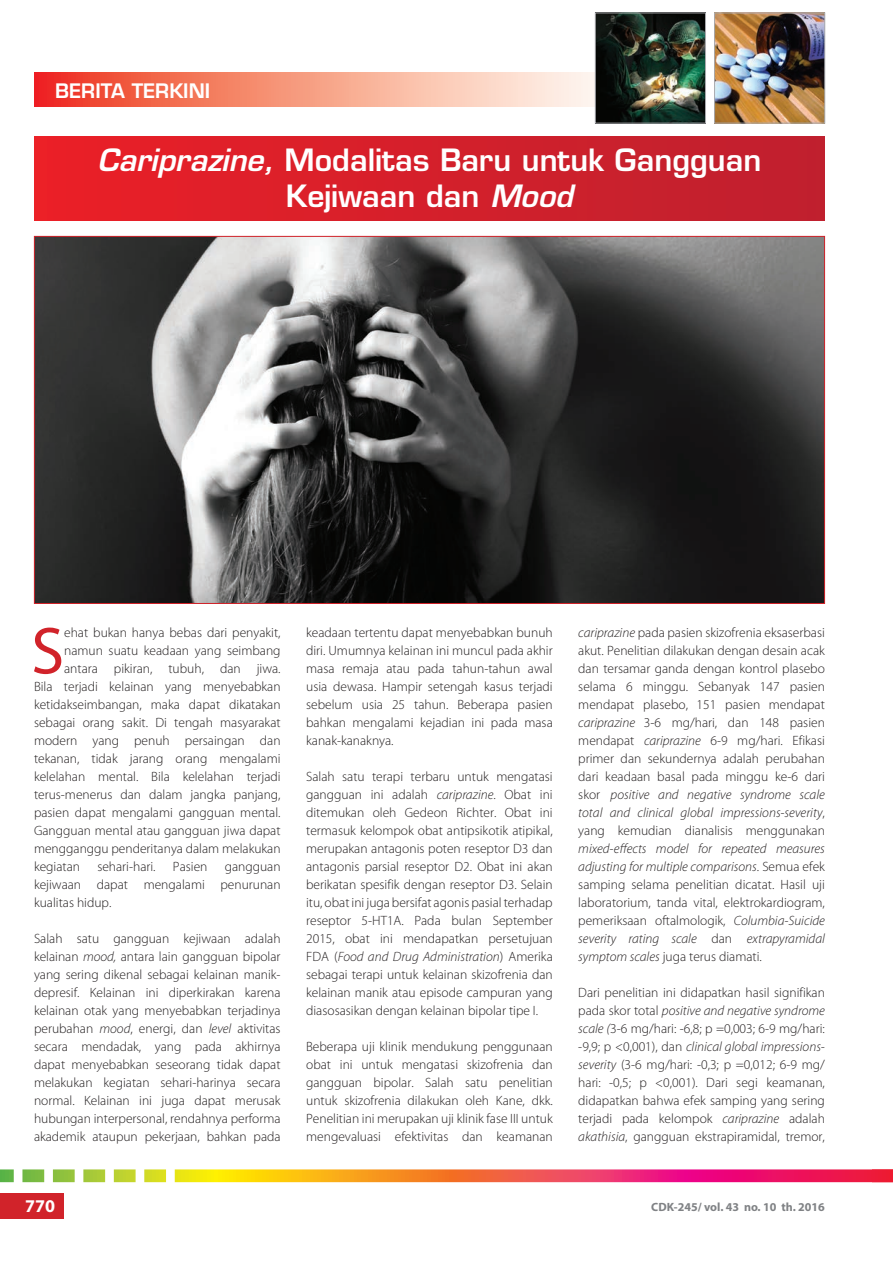
<style>
.page{position:relative;width:893px;height:1263px;background:#fff}
.page>*{position:absolute;margin:0;border:0;box-sizing:border-box;transform-origin:0 0}
.t1{font:66.9px "Myriad Pro";color:#d1232a}
.t2{font:600 30px/36px "Eurostile LT Std";color:#fff;text-align:center}
.t3{font:600 19.5px "Eurostile LT Std";color:#fff}
.t4{font:700 18px "Myriad Pro";color:#fff}
.t5{font:300 13.5px/18px "Myriad Pro";color:#231f20;text-align:justify}
.t6{font:700 12px "Myriad Pro";color:#808285}
.s1{font-style:italic}
</style>
<div class="page">
<div style="left:0;top:1193px;width:64px;height:25px;background:#d1232a"></div>
<svg style="left:0;top:1169px;width:893px;height:13px"></svg>
<svg style="left:34px;top:72px;width:561px;height:35px"></svg>
<img style="left:597px;top:15px;width:107px;height:106px">
<div style="left:595px;top:13px;width:111px;height:110px;border:1px solid #a8a9ad"></div>
<img style="left:716px;top:15px;width:107px;height:106px">
<div style="left:714px;top:13px;width:111px;height:110px;border:1px solid #a8a9ad"></div>
<div style="left:34px;top:136px;width:791px;height:85px;background:linear-gradient(to right,#eb1f27,#be202f)"></div>
<img style="left:36px;top:238px;width:787px;height:364px">
<h3 class="t3" style="left:55px;top:79px;width:156px">BERITA TERKINI</h3>
<h2 class="t2" style="left:98px;top:142px;width:665px"><span class="s1">Cariprazine,</span> Modalitas Baru untuk Gangguan<br>Kejiwaan dan <span class="s1">Mood</span></h2>
<h1 class="t1" style="left:31px;top:610px;width:34px">S</h1>
<p class="t5" style="left:64px;top:624px;width:218px">ehat bukan hanya bebas dari penyakit,</p>
<p class="t5" style="left:64px;top:642px;width:218px">namun suatu keadaan yang seimbang</p>
<p class="t5" style="left:64px;top:660px;width:218px">antara pikiran, tubuh, dan jiwa.</p>
<p class="t5" style="left:34px;top:678px;width:248px">Bila terjadi kelainan yang menyebabkan</p>
<p class="t5" style="left:34px;top:696px;width:248px">ketidakseimbangan, maka dapat dikatakan</p>
<p class="t5" style="left:34px;top:714px;width:248px">sebagai orang sakit. Di tengah masyarakat</p>
<p class="t5" style="left:34px;top:732px;width:248px">modern yang penuh persaingan dan</p>
<p class="t5" style="left:34px;top:750px;width:248px">tekanan, tidak jarang orang mengalami</p>
<p class="t5" style="left:34px;top:768px;width:248px">kelelahan mental. Bila kelelahan terjadi</p>
<p class="t5" style="left:34px;top:786px;width:248px">terus-menerus dan dalam jangka panjang,</p>
<p class="t5" style="left:34px;top:804px;width:248px">pasien dapat mengalami gangguan mental.</p>
<p class="t5" style="left:34px;top:822px;width:248px">Gangguan mental atau gangguan jiwa dapat</p>
<p class="t5" style="left:34px;top:840px;width:248px">mengganggu penderitanya dalam melakukan</p>
<p class="t5" style="left:34px;top:858px;width:48px">kegiatan</p>
<p class="t5" style="left:97px;top:858px;width:60px">sehari-hari.</p>
<p class="t5" style="left:173px;top:858px;width:36px">Pasien</p>
<p class="t5" style="left:34px;top:858px;width:248px;text-indent:191px">gangguan kejiwaan dapat mengalami penurunan kualitas hidup.</p>
<p class="t5" style="left:34px;top:930px;width:248px">Salah satu gangguan kejiwaan adalah kelainan <span class="s1">mood,</span> antara lain gangguan bipolar yang sering dikenal sebagai kelainan manik&shy;depresif. Kelainan ini diperkirakan karena kelainan otak yang menyebabkan terjadinya perubahan <span class="s1">mood</span>, energi, dan <span class="s1">level</span> aktivitas secara mendadak, yang pada akhirnya dapat menyebabkan seseorang tidak dapat melakukan kegiatan sehari-harinya secara normal. Kelainan ini juga dapat merusak hubungan interpersonal, rendahnya performa akademik ataupun pekerjaan, bahkan pada</p>
<p class="t5" style="left:306px;top:624px;width:248px">keadaan tertentu dapat menyebabkan bunuh diri. Umumnya kelainan ini muncul pada akhir masa remaja atau pada tahun-tahun awal usia dewasa. Hampir setengah kasus terjadi sebelum usia 25 tahun. Beberapa pasien bahkan mengalami kejadian ini pada masa kanak-kanaknya.</p>
<p class="t5" style="left:306px;top:768px;width:248px">Salah satu terapi terbaru untuk mengatasi gangguan ini adalah <span class="s1">cariprazine</span>. Obat ini ditemukan oleh Gedeon Richter. Obat ini termasuk kelompok obat antipsikotik atipikal, merupakan antagonis poten reseptor D3 dan antagonis parsial reseptor D2. Obat ini akan berikatan spesifik dengan reseptor D3. Selain itu, obat ini juga bersifat agonis pasial terhadap reseptor 5-HT1A. Pada bulan September 2015, obat ini mendapatkan persetujuan FDA (<span class="s1">Food and Drug Administration</span>) Amerika sebagai terapi untuk kelainan skizofrenia dan kelainan manik atau episode campuran yang diasosasikan dengan kelainan bipolar tipe I.</p>
<p class="t5" style="left:306px;top:1038px;width:248px">Beberapa uji klinik mendukung penggunaan obat ini untuk mengatasi skizofrenia dan gangguan bipolar. Salah satu penelitian untuk skizofrenia dilakukan oleh Kane, dkk.<br>Penelitian ini merupakan uji klinik fase III untuk mengevaluasi efektivitas dan keamanan</p>
<p class="t5" style="left:578px;top:624px;width:248px"><span class="s1">cariprazine</span> pada pasien skizofrenia eksaserbasi akut. Penelitian dilakukan dengan desain acak dan tersamar ganda dengan kontrol plasebo selama 6 minggu. Sebanyak 147 pasien mendapat plasebo, 151 pasien mendapat <span class="s1">cariprazine</span> 3-6 mg/hari, dan 148 pasien mendapat <span class="s1">cariprazine</span> 6-9 mg/hari. Efikasi primer dan sekundernya adalah perubahan dari keadaan basal pada minggu ke-6 dari skor <span class="s1">positive and negative syndrome scale total and clinical global impressions-severity</span>, yang kemudian dianalisis menggunakan</p>
<p class="t5" style="left:578px;top:840px;width:248px"><span class="s1">mixed-effects model for repeated measures adjusting for multiple comparisons</span>. Semua efek samping selama penelitian dicatat. Hasil uji laboratorium, tanda vital, elektrokardiogram, pemeriksaan oftalmologik, <span class="s1">Columbia-Suicide severity rating scale</span> dan <span class="s1">extrapyramidal symptom scales</span> juga terus diamati.</p>
<p class="t5" style="left:578px;top:984px;width:248px">Dari penelitian ini didapatkan hasil signifikan pada skor total <span class="s1">positive and negative syndrome scale (</span>3-6 mg/hari: -6,8; p =0,003; 6-9 mg/hari: -9,9; p &lt;0,001), dan <span class="s1">clinical global impressions&shy;severity</span> (3-6 mg/hari: -0,3; p =0,012; 6-9 mg/ hari: -0,5; p &lt;0,001). Dari segi keamanan, didapatkan bahwa efek samping yang sering terjadi pada kelompok <span class="s1">cariprazine</span> adalah <span class="s1">akathisia</span>, gangguan ekstrapiramidal, tremor,</p>
<h3 class="t4" style="left:25px;top:1194px;width:31px">770</h3>
<p class="t6" style="left:651px;top:1199px;width:175px">CDK-245/ vol. 43 no. 10 th. 2016</p>
</div>
